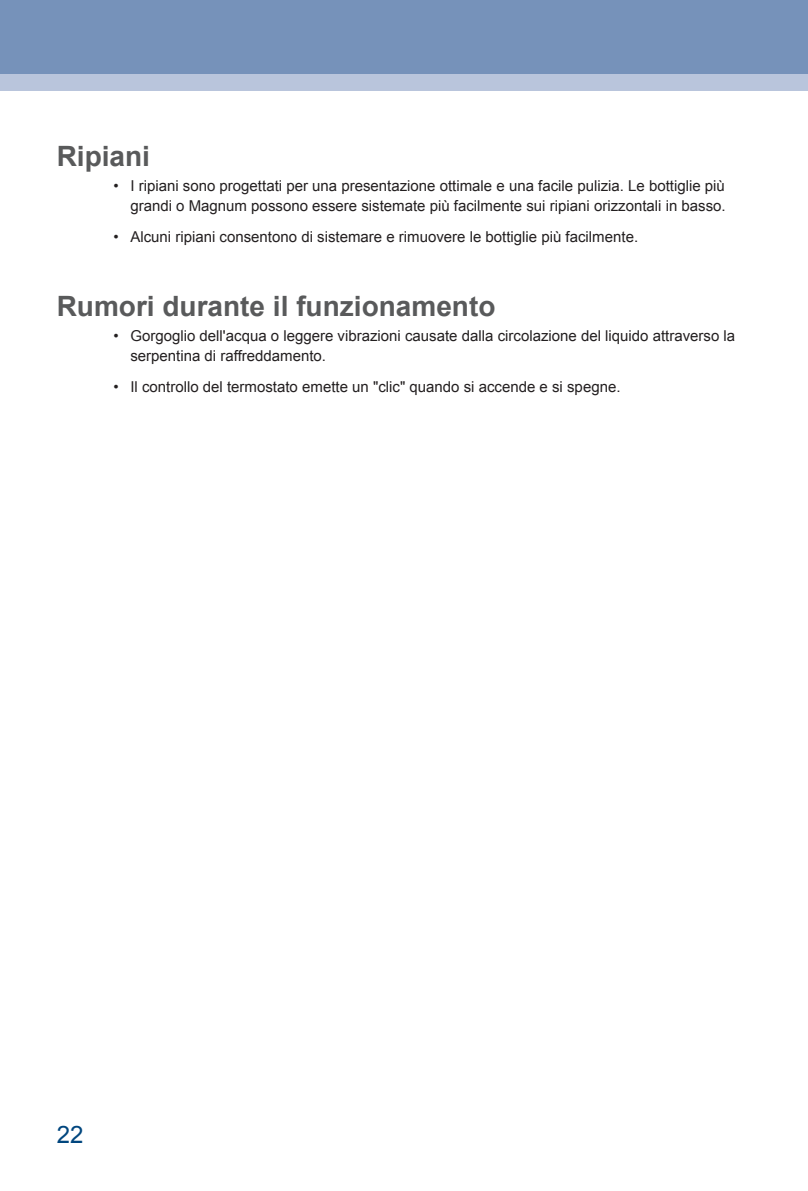
<style>
.page{position:relative;width:808px;height:1191px;background:#fff}
.page>*{position:absolute;margin:0;border:0;box-sizing:border-box;transform-origin:0 0}
.t1{font:700 28px "Arial";color:#595a5b}
.t2{font:24px "Arial";color:#00467e}
.t3{font:15px/20px "Arial";color:#231f20;text-align:right}
</style>
<div class="page">
<div style="left:0;top:0;width:808px;height:74px;background:#7692ba"></div>
<div style="left:0;top:74px;width:808px;height:17px;background:#b9c5dc"></div>
<h1 class="t1" style="left:57px;top:136px;width:95px">Ripiani</h1>
<p class="t3" style="left:113px;top:175px;width:614px">• I ripiani sono progettati per una presentazione ottimale e una facile pulizia. Le bottiglie più grandi o Magnum possono essere sistemate più facilmente sui ripiani orizzontali in basso.</p>
<p class="t3" style="left:113px;top:227px;width:526px">• Alcuni ripiani consentono di sistemare e rimuovere le bottiglie più facilmente.</p>
<h1 class="t1" style="left:57px;top:286px;width:440px">Rumori durante il funzionamento</h1>
<p class="t3" style="left:130px;top:325px;width:606px;text-align:left;text-indent:-17px">• Gorgoglio dell'acqua o leggere vibrazioni causate dalla circolazione del liquido attraverso la serpentina di raffreddamento.</p>
<p class="t3" style="left:113px;top:377px;width:509px">• Il controllo del termostato emette un "clic" quando si accende e si spegne.</p>
<h2 class="t2" style="left:57px;top:1118px;width:28px">22</h2>
</div>
